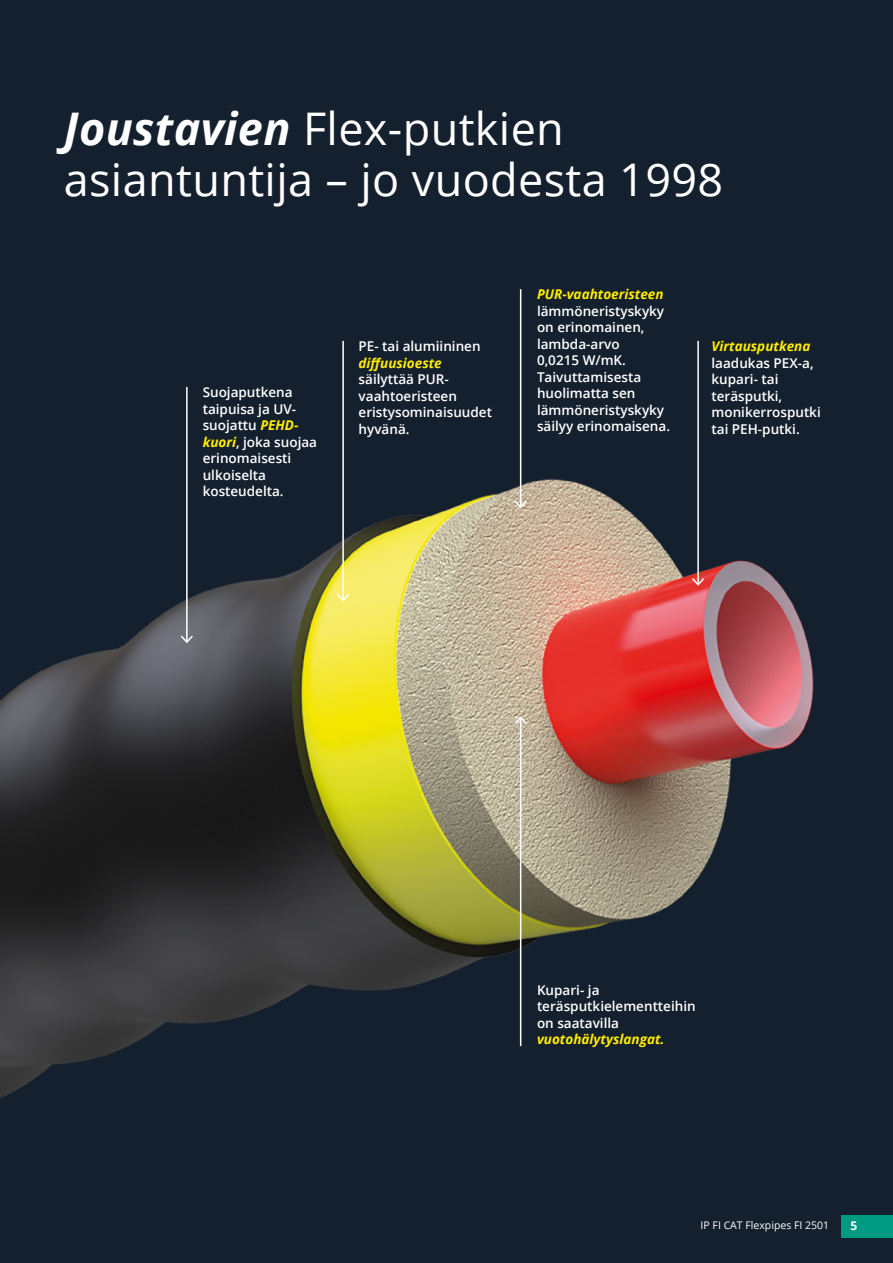
<style>
.page{position:relative;width:893px;height:1263px;background:#15202e}
.page>*{position:absolute;margin:0;border:0;box-sizing:border-box;transform-origin:0 0}
.t1{font:45px/51px "Open Sans";letter-spacing:.01em;color:#fff}
.t2{font:600 13.5px/16.5px "Open Sans";color:#fff}
.t3{font:italic 700 13.5px "Open Sans";color:#ffed00}
.t4{font:700 12px "Open Sans";color:#fff}
.t5{font:10.5px "Open Sans";color:#fff}
.s1{font-weight:700;font-style:italic}
.s2{font-weight:700;font-style:italic;color:#ffed00}
</style>
<div class="page">
<img style="left:0;top:289px;width:893px;height:949px">
<img style="left:0;top:289px;width:1px;height:204px">
<hr style="left:520px;top:289px;width:1px;height:218px;background:#fff">
<svg style="left:513px;top:499px;width:15px;height:10px"></svg>
<hr style="left:520px;top:718px;width:1px;height:328px;background:#fff">
<svg style="left:513px;top:715px;width:15px;height:11px"></svg>
<hr style="left:697px;top:341px;width:2px;height:244px;background:#fff">
<svg style="left:690px;top:576px;width:16px;height:11px"></svg>
<hr style="left:342px;top:341px;width:2px;height:259px;background:#fff">
<svg style="left:335px;top:592px;width:16px;height:10px"></svg>
<hr style="left:186px;top:387px;width:2px;height:255px;background:#fff">
<svg style="left:179px;top:634px;width:16px;height:10px"></svg>
<div style="left:842px;top:1215px;width:51px;height:22px;background:#009982"></div>
<h1 class="t1" style="left:64px;top:102px;width:661px"><span class="s1">Joustavien</span> Flex-putkien asiantuntija – jo vuodesta 1998</h1>
<p class="t2" style="left:203px;top:384px;width:116px">Suojaputkena taipuisa ja UV&shy;suojattu <span class="s2">PEHD&shy;kuori</span>, joka suojaa erinomaisesti ulkoiselta kosteudelta.</p>
<p class="t2" style="left:359px;top:338px;width:123px">PE- tai alumiininen</p>
<p class="t3" style="left:359px;top:353px;width:85px">diffuusioeste</p>
<p class="t2" style="left:359px;top:371px;width:135px">säilyttää PUR&shy;vaahtoeristeen eristysominaisuudet hyvänä.</p>
<p class="t3" style="left:537px;top:285px;width:128px">PUR-vaahtoeristeen</p>
<p class="t2" style="left:537px;top:303px;width:135px">lämmöneristyskyky on erinomainen, lambda-arvo<br>0,0215 W/mK.<br>Taivuttamisesta huolimatta sen lämmöneristyskyky säilyy erinomaisena.</p>
<p class="t3" style="left:711px;top:337px;width:100px">Virtausputkena</p>
<p class="t2" style="left:711px;top:354px;width:111px">laadukas PEX-a, kupari- tai teräsputki, monikerrosputki tai PEH-putki.</p>
<p class="t2" style="left:537px;top:981px;width:160px">Kupari- ja teräsputkielementteihin on saatavilla</p>
<p class="t3" style="left:537px;top:1030px;width:129px">vuotohälytyslangat.</p>
<p class="t5" style="left:701px;top:1217px;width:130px">IP FI CAT Flexpipes FI 2501</p>
<p class="t4" style="left:850px;top:1217px;width:8px">5</p>
</div>
